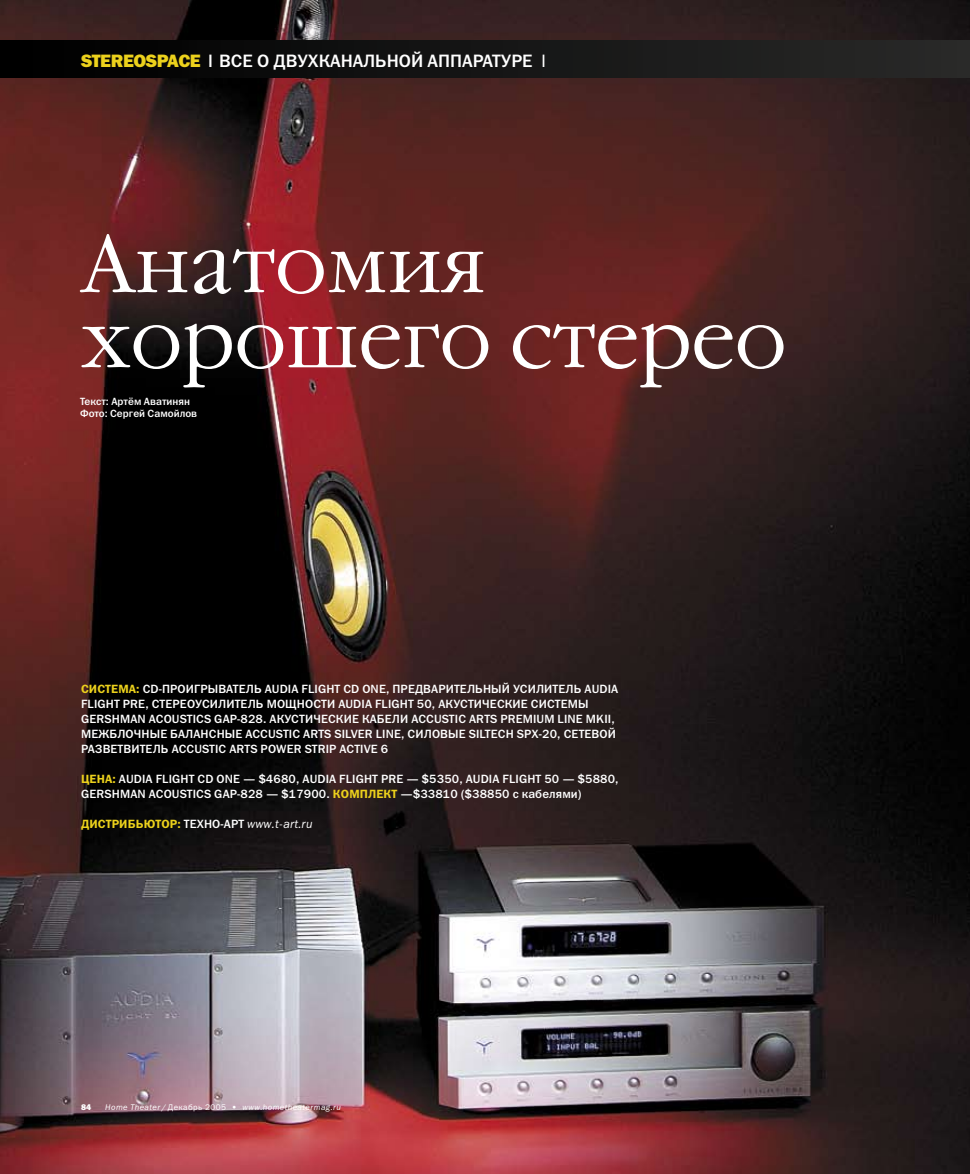
<style>
.page{position:relative;width:970px;height:1174px;background:#fff}
.page>*{position:absolute;margin:0;border:0;box-sizing:border-box;transform-origin:0 0}
.t1{font:300 81px/75px "Garamond C";color:#fff}
.t2{font:18px "Franklin Gothic Heavy C";letter-spacing:-.025em;color:#ecd11c}
.t3{font:18px "Franklin Gothic Medium C";color:#fff}
.t4{font:12px/15px "Franklin Gothic Medium C";letter-spacing:.01em;color:#fff}
.t5{font:12px "Franklin Gothic Demi C";letter-spacing:.01em;color:#ecd11c}
.t6{font:10.5px/12px "Franklin Gothic Medium C";color:#fff}
.t7{font:italic 8.25px "Franklin Gothic Book C";letter-spacing:.05em;color:#fff}
.t8{font:8.25px "Franklin Gothic Heavy C";color:#fff}
.s1{font-family:"Franklin Gothic Demi C";color:#fff}
.s2{font-family:"Franklin Gothic Medium C";color:#fff}
.s3{font-family:"Franklin Gothic Demi C";color:#ecd11c}
.s4{font-family:"Franklin Gothic Book C";font-style:italic;color:#fff}
.s5{font-style:normal}
</style>
<div class="page">
<img style="left:0;top:0;width:969px;height:1174px">
<div style="left:0;top:41px;width:969px;height:36px;background:linear-gradient(to right,#000,#2a2a29)"></div>
<h2 class="t2" style="left:81px;top:51px;width:205px">STEREOSPACE <span class="s1">|</span> <span class="s2">ВСЕ О ДВУХК</span></h2>
<h2 class="t3" style="left:330px;top:51px;width:46px">АНАЛЬНОЙ</h2>
<h2 class="t3" style="left:427px;top:51px;width:85px">АПП АРАТУРЕ</h2>
<h2 class="t3" style="left:541px;top:51px;width:7px">|</h2>
<h1 class="t1" style="left:81px;top:230px;width:706px">Анатомия хорошего стерео</h1>
<p class="t6" style="left:80px;top:395px;width:119px">ТЕКСТ: АРТЁМ АВАТИНЯН<br>ФОТО: СЕРГЕЙ САМОЙЛОВ</p>
<p class="t4" style="left:81px;top:681px;width:538px"><span class="s3">Система:</span> CD-ПРОИГРЫВАТЕЛЬ AUDIA FLIGHT CD ONE, ПРЕДВАРИТЕЛЬНЫЙ УСИЛИТЕЛЬ AUDIA FLIGHT PRE, СТЕРЕОУСИЛИТЕЛЬ МОЩНОСТИ AUDIA FLIGHT 50, АКУСТИЧЕСКИЕ СИСТЕМЫ GERSHMAN ACOUSTICS GAP-828. АКУСТИЧЕСКИЕ КАБЕЛИ ACCUSTIC ARTS PREMIUM LINE MKII , МЕЖБЛОЧНЫЕ БАЛАНСНЫЕ ACCUSTIC ARTS SILVER LINE, СИЛОВЫЕ SILTECH SPX-20, СЕТЕВОЙ РАЗВЕТВИТЕЛЬ ACC USTIC ARTS POWER STRIP ACTIVE 6</p>
<p class="t4" style="left:81px;top:771px;width:539px"><span class="s3">Цена:</span> AUDIA FLIGHT CD ONE — $4680, AUDIA FLIGHT PRE — $5350, AUDIA FLIGHT 50 — $5880,<br>GERSHMAN ACOUSTICS GAP-828 — $17900. <span class="s3">КОМПЛЕКТ</span> —$33810 ($38850 С КАБЕЛЯМИ)</p>
<p class="t5" style="left:81px;top:816px;width:233px">Дистрибьютор: <span class="s2">ТЕХНО-АРТ</span> <span class="s4">www.t-art.ru</span></p>
<p class="t8" style="left:81px;top:1102px;width:12px">84</p>
<p class="t7" style="left:105px;top:1103px;width:237px">Home Theater / <span class="s5">Декабрь 2005</span> • www.hometheatermag.ru</p>
</div>
